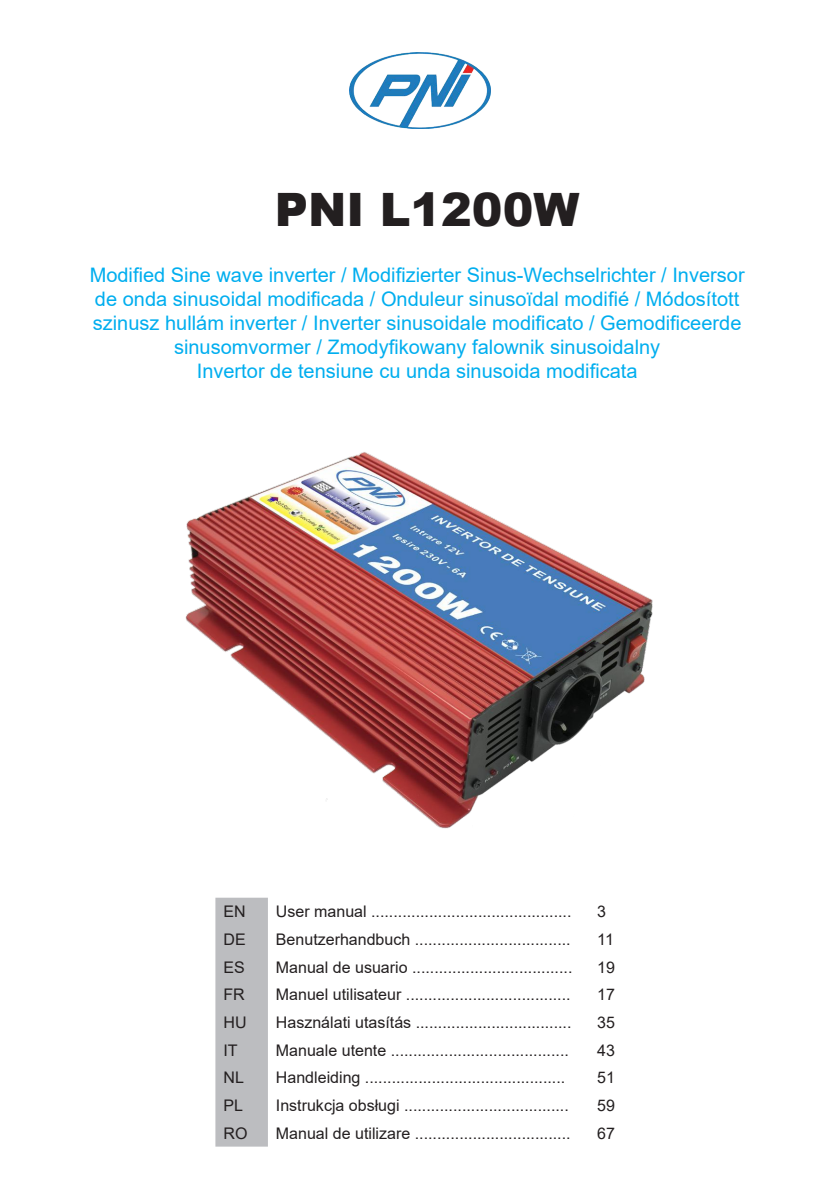
<style>
.page{position:relative;width:840px;height:1191px;background:#fff}
.page>*{position:absolute;margin:0;border:0;box-sizing:border-box;transform-origin:0 0}
.t1{font:900 46px "Arial";color:#231f20}
.t2{font:20px/24px "Arial";color:#00aeef;text-align:center}
.t3{font:16px "Arial";color:#231f20}
</style>
<div class="page">
<img style="left:185px;top:452px;width:468px;height:377px">
<img style="left:349px;top:52px;width:141px;height:76px">
<div style="left:215px;top:897px;width:53px;height:249px;background:#bcbdc0"></div>
<p class="t1" style="left:275px;top:176px;width:306px">PNI L1200W</p>
<p class="t2" style="left:90px;top:263px;width:656px">Modified Sine wave inverter / Modifizierter Sinus-Wechselrichter / Inversor de onda sinusoidal modificada / Onduleur sinusoïdal modifié / Módosított szinusz hullám inverter / Inverter sinusoidale modificato / Gemodificeerde sinusomvormer / Zmodyfikowany falownik sinusoidalny</p>
<p class="t2" style="left:197px;top:359px;width:442px">Invertor de tensiune cu unda sinusoida modificata</p>
<p class="t3" style="left:223px;top:900px;width:24px">EN</p>
<p class="t3" style="left:276px;top:900px;width:297px">User manual .............................................</p>
<p class="t3" style="left:597px;top:900px;width:10px">3</p>
<p class="t3" style="left:223px;top:928px;width:24px">DE</p>
<p class="t3" style="left:276px;top:928px;width:296px">Benutzerhandbuch ...................................</p>
<p class="t3" style="left:597px;top:928px;width:18px">11</p>
<p class="t3" style="left:223px;top:956px;width:23px">ES</p>
<p class="t3" style="left:276px;top:956px;width:298px">Manual de usuario ....................................</p>
<p class="t3" style="left:597px;top:956px;width:19px">19</p>
<p class="t3" style="left:223px;top:983px;width:23px">FR</p>
<p class="t3" style="left:276px;top:983px;width:296px">Manuel utilisateur .....................................</p>
<p class="t3" style="left:597px;top:983px;width:19px">17</p>
<p class="t3" style="left:223px;top:1011px;width:25px">HU</p>
<p class="t3" style="left:276px;top:1011px;width:297px">Használati utasítás ...................................</p>
<p class="t3" style="left:597px;top:1011px;width:19px">35</p>
<p class="t3" style="left:223px;top:1039px;width:16px">IT</p>
<p class="t3" style="left:276px;top:1039px;width:294px">Manuale utente ........................................</p>
<p class="t3" style="left:597px;top:1039px;width:19px">43</p>
<p class="t3" style="left:223px;top:1066px;width:22px">NL</p>
<p class="t3" style="left:276px;top:1066px;width:291px">Handleiding .............................................</p>
<p class="t3" style="left:597px;top:1066px;width:19px">51</p>
<p class="t3" style="left:223px;top:1094px;width:21px">PL</p>
<p class="t3" style="left:276px;top:1094px;width:294px">Instrukcja obsługi .....................................</p>
<p class="t3" style="left:597px;top:1094px;width:19px">59</p>
<p class="t3" style="left:223px;top:1122px;width:25px">RO</p>
<p class="t3" style="left:276px;top:1122px;width:296px">Manual de utilizare ...................................</p>
<p class="t3" style="left:597px;top:1122px;width:19px">67</p>
</div>
